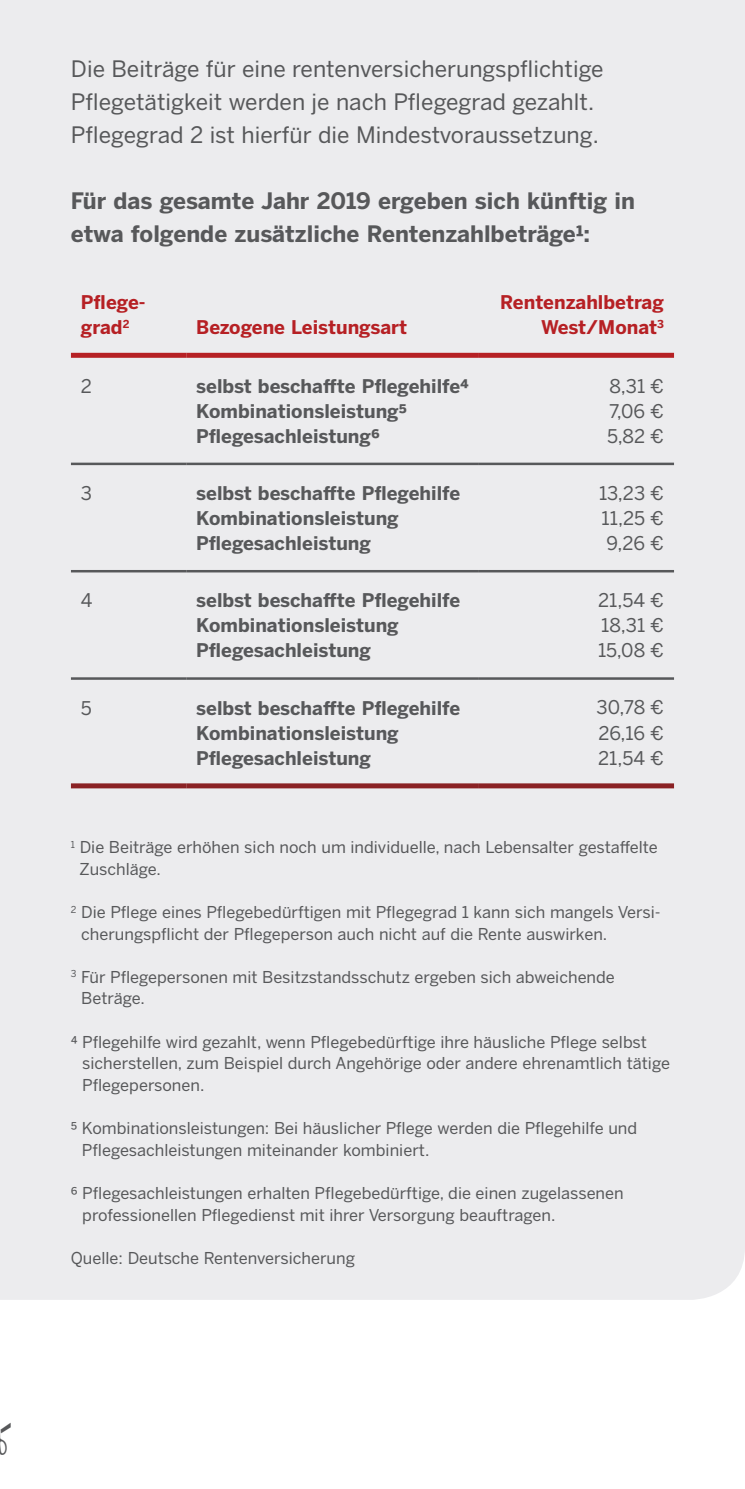
<style>
.page{position:relative;width:745px;height:1489px;background:#fff}
.page>*{position:absolute;margin:0;border:0;box-sizing:border-box;transform-origin:0 0}
.t1{font:22.5px/33px "Benton Sans";color:#57585a}
.t2{font:700 22.5px/33px "Benton Sans";color:#57585a}
.Tabelle{font:700 18.75px/25px "Benton Sans";color:#57585a}
.Tabelle-2{font:18.75px "Benton Sans";color:#57585a}
.Tabelle-3{font:700 18.75px/25px "Benton Sans";color:#b62024}
.fußnoten{font:16.25px/21.8px "Benton Sans";color:#57585a}
</style>
<div class="page">
<div style="left:0;top:0;width:744px;height:1299px;background:#ececee"></div>
<div style="left:71px;top:353px;width:115px;height:5px;background:#b62024"></div>
<div style="left:186px;top:353px;width:292px;height:5px;background:#b62024"></div>
<div style="left:478px;top:353px;width:195px;height:5px;background:#b62024"></div>
<hr style="left:71px;top:462px;width:115px;height:3px;background:#57585a">
<hr style="left:186px;top:462px;width:292px;height:3px;background:#57585a">
<hr style="left:478px;top:462px;width:195px;height:3px;background:#57585a">
<hr style="left:71px;top:570px;width:115px;height:2px;background:#57585a">
<hr style="left:186px;top:570px;width:292px;height:2px;background:#57585a">
<hr style="left:478px;top:570px;width:195px;height:2px;background:#57585a">
<hr style="left:71px;top:677px;width:115px;height:2px;background:#57585a">
<hr style="left:186px;top:677px;width:292px;height:2px;background:#57585a">
<hr style="left:478px;top:677px;width:195px;height:2px;background:#57585a">
<div style="left:71px;top:783px;width:115px;height:5px;background:#8a2124"></div>
<div style="left:186px;top:783px;width:292px;height:5px;background:#8a2124"></div>
<div style="left:478px;top:783px;width:195px;height:5px;background:#8a2124"></div>
<p class="t1" style="left:71px;top:52px;width:534px">Die Beiträge für eine rentenversicherungspflichtige<br>Pflegetätigkeit werden je nach Pflegegrad gezahlt.<br>Pflegegrad 2 ist hierfür die Mindestvoraussetzung.</p>
<h4 class="t2" style="left:71px;top:185px;width:565px">Für das gesamte Jahr 2019 ergeben sich künftig in etwa folgende zusätzliche Rentenzahlbeträge1:</h4>
<p class="Tabelle-3" style="left:81px;top:290px;width:66px">Pflege&shy;grad<sup>2</sup></p>
<p class="Tabelle-3" style="left:196px;top:315px;width:212px">Bezogene Leistungsart</p>
<p class="Tabelle-2" style="left:81px;top:374px;width:13px">2</p>
<p class="Tabelle" style="left:196px;top:373px;width:274px">selbst beschaffte Pflegehilfe4</p>
<p class="Tabelle" style="left:196px;top:398px;width:212px">Kombinationsleistung5</p>
<p class="Tabelle" style="left:196px;top:423px;width:185px">Pflegesachleistung6</p>
<p class="Tabelle-2" style="left:81px;top:482px;width:13px">3</p>
<p class="Tabelle" style="left:196px;top:481px;width:265px">selbst beschaffte Pflegehilfe<br>Kombinationsleistung</p>
<p class="Tabelle" style="left:196px;top:531px;width:176px">Pflegesachleistung</p>
<p class="Tabelle-2" style="left:81px;top:589px;width:13px">4</p>
<p class="Tabelle" style="left:196px;top:588px;width:265px">selbst beschaffte Pflegehilfe</p>
<p class="Tabelle" style="left:196px;top:613px;width:204px">Kombinationsleistung</p>
<p class="Tabelle" style="left:196px;top:638px;width:176px">Pflegesachleistung</p>
<p class="Tabelle-2" style="left:81px;top:696px;width:13px">5</p>
<p class="Tabelle" style="left:196px;top:695px;width:265px">selbst beschaffte Pflegehilfe</p>
<p class="Tabelle" style="left:196px;top:720px;width:204px">Kombinationsleistung</p>
<p class="Tabelle" style="left:196px;top:745px;width:176px">Pflegesachleistung</p>
<p class="Tabelle-3" style="left:500px;top:290px;width:165px">Rentenzahlbetrag</p>
<p class="Tabelle-3" style="left:540px;top:315px;width:124px">West/Monat<sup>3</sup></p>
<p class="Tabelle-2" style="left:609px;top:374px;width:56px">8,31 €</p>
<p class="Tabelle-2" style="left:608px;top:399px;width:56px">7,06 €</p>
<p class="Tabelle-2" style="left:606px;top:424px;width:58px">5,82 €</p>
<p class="Tabelle-2" style="left:598px;top:481px;width:66px">13,23 €</p>
<p class="Tabelle-2" style="left:601px;top:506px;width:64px">11,25 €</p>
<p class="Tabelle-2" style="left:606px;top:531px;width:59px">9,26 €</p>
<p class="Tabelle-2" style="left:597px;top:589px;width:67px">21,54 €</p>
<p class="Tabelle-2" style="left:601px;top:614px;width:64px">18,31 €</p>
<p class="Tabelle-2" style="left:597px;top:639px;width:67px">15,08 €</p>
<p class="Tabelle-2" style="left:596px;top:696px;width:69px">30,78 €</p>
<p class="Tabelle-2" style="left:598px;top:721px;width:67px">26,16 €</p>
<p class="Tabelle-2" style="left:597px;top:746px;width:67px">21,54 €</p>
<p class="fußnoten" style="left:80px;top:836px;width:579px;text-indent:-9px"><sup>1</sup> Die Beiträge erhöhen sich noch um individuelle, nach Lebensalter gestaffelte<br>Zuschläge.</p>
<p class="fußnoten" style="left:81px;top:901px;width:580px;text-indent:-10px"><sup>2</sup> Die Pflege eines Pflegebedürftigen mit Pflegegrad 1 kann sich mangels Versi&shy;cherungspflicht der Pflegeperson auch nicht auf die Rente auswirken.</p>
<p class="fußnoten" style="left:81px;top:966px;width:535px;text-indent:-10px"><sup>3</sup> Für Pflegepersonen mit Besitzstandsschutz ergeben sich abweichende<br>Beträge.</p>
<p class="fußnoten" style="left:82px;top:1030px;width:589px;text-indent:-11px">4 Pflegehilfe wird gezahlt, wenn Pflegebedürftige ihre häusliche Pflege selbst sicherstellen, zum Beispiel durch Angehörige oder andere ehrenamtlich tätige<br>Pflegepersonen.</p>
<p class="fußnoten" style="left:82px;top:1117px;width:556px;text-indent:-11px">5 Kombinationsleistungen: Bei häuslicher Pflege werden die Pflegehilfe und<br>Pflegesachleistungen miteinander kombiniert.</p>
<p class="fußnoten" style="left:82px;top:1182px;width:542px;text-indent:-11px">6 Pflegesachleistungen erhalten Pflegebedürftige, die einen zugelassenen professionellen Pflegedienst mit ihrer Versorgung beauftragen.</p>
<p class="fußnoten" style="left:71px;top:1247px;width:285px">Quelle: Deutsche Rentenversicherung</p>
</div>
